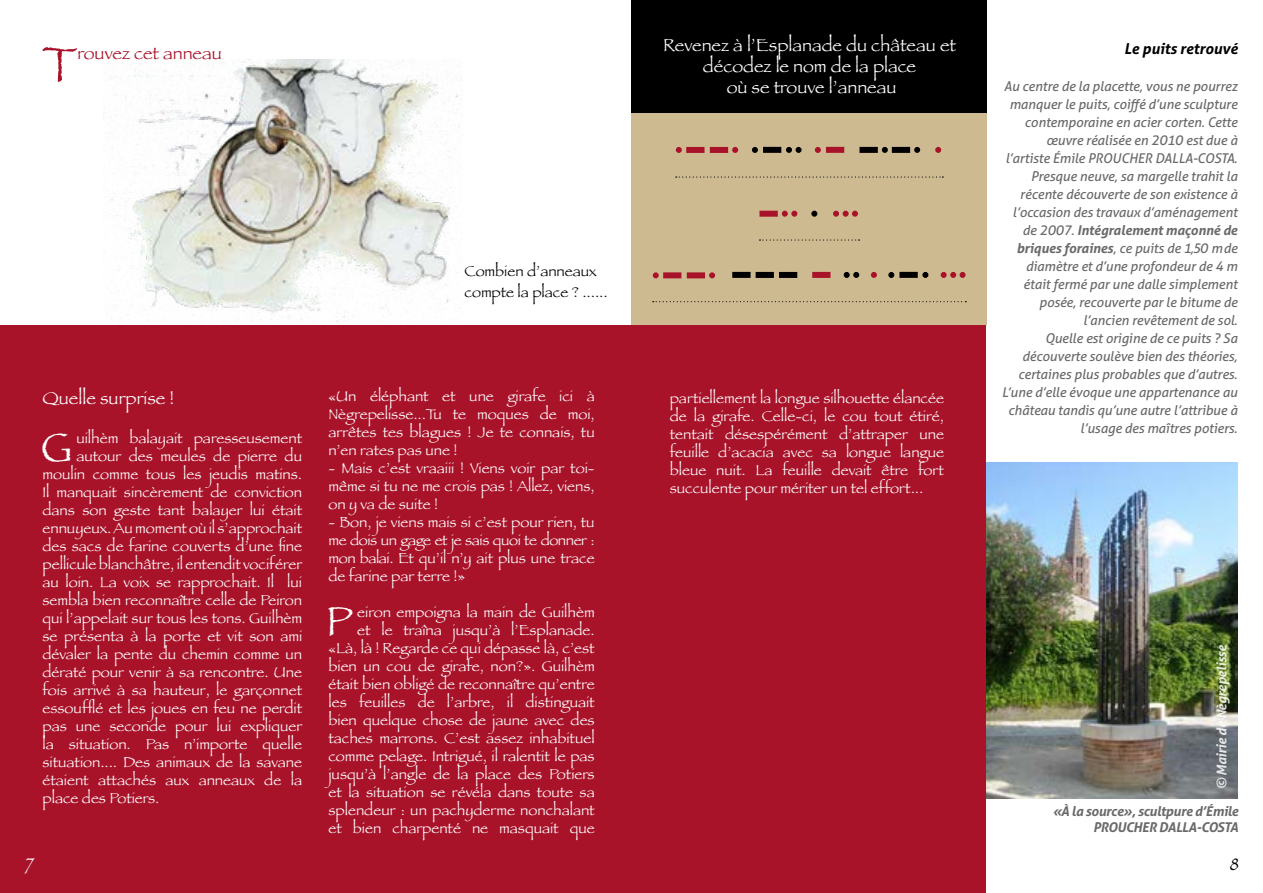
<style>
.page{position:relative;width:1263px;height:893px;background:#fff}
.page>*{position:absolute;margin:0;border:0;box-sizing:border-box;transform-origin:0 0}
.t1{font:50.7px "Papyrus";color:#a9132a}
.t2{font:42.3px "Papyrus";color:#fff}
.t3{font:18px/21px "Papyrus";color:#fff;text-align:center}
.t4{font:18px "Papyrus";color:#a9132a}
.t5{font:18px "Papyrus";color:#000}
.t6{font:15px/18px "Papyrus";color:#fff;text-align:justify}
.t7{font:15px/21px "Papyrus";color:#000}
.t8{font:italic 700 15px "Aller";color:#000}
.t9{font:italic 13.5px/18px "Aller";letter-spacing:-.01em;color:#000;text-align:right}
.t10{font:italic 700 13.5px/16.2px "Aller";letter-spacing:-.025em;color:#000;text-align:right}
.t11{font:italic 700 13.5px "Aller";color:#fff}
.s1{font-weight:700}
</style>
<div class="page">
<div style="left:0;top:0;width:631px;height:893px;background:#a9132a"></div>
<div style="left:631px;top:0;width:632px;height:893px;background:#a9132a"></div>
<div style="left:0;top:0;width:986px;height:325px;background:#fff"></div>
<img style="left:103px;top:60px;width:357px;height:263px">
<div style="left:986px;top:0;width:277px;height:893px;background:#fff"></div>
<div style="left:631px;top:0;width:355px;height:116px;background:#000"></div>
<div style="left:631px;top:113px;width:355px;height:211px;background:#ceba91"></div>
<svg style="left:676px;top:147px;width:6px;height:6px"></svg>
<div style="left:686px;top:147px;width:18px;height:6px;background:#a9132a"></div>
<div style="left:710px;top:147px;width:18px;height:6px;background:#a9132a"></div>
<svg style="left:732px;top:147px;width:6px;height:6px"></svg>
<div style="left:763px;top:147px;width:18px;height:6px;background:#000"></div>
<svg style="left:752px;top:147px;width:6px;height:6px"></svg>
<svg style="left:786px;top:147px;width:15px;height:6px"></svg>
<div style="left:826px;top:147px;width:18px;height:6px;background:#a9132a"></div>
<svg style="left:815px;top:147px;width:6px;height:6px"></svg>
<div style="left:859px;top:147px;width:19px;height:6px;background:#000"></div>
<svg style="left:882px;top:147px;width:6px;height:6px"></svg>
<div style="left:892px;top:147px;width:18px;height:6px;background:#000"></div>
<svg style="left:914px;top:147px;width:6px;height:6px"></svg>
<svg style="left:935px;top:147px;width:6px;height:6px"></svg>
<svg style="left:676px;top:176px;width:267px;height:2px"></svg>
<div style="left:759px;top:211px;width:19px;height:6px;background:#a9132a"></div>
<svg style="left:782px;top:211px;width:15px;height:6px"></svg>
<svg style="left:811px;top:211px;width:6px;height:6px"></svg>
<svg style="left:833px;top:211px;width:25px;height:6px"></svg>
<svg style="left:759px;top:239px;width:100px;height:2px"></svg>
<svg style="left:653px;top:272px;width:6px;height:6px"></svg>
<div style="left:663px;top:272px;width:18px;height:6px;background:#a9132a"></div>
<div style="left:687px;top:272px;width:18px;height:6px;background:#a9132a"></div>
<svg style="left:709px;top:272px;width:6px;height:6px"></svg>
<div style="left:732px;top:272px;width:18px;height:6px;background:#000"></div>
<div style="left:756px;top:272px;width:18px;height:6px;background:#000"></div>
<div style="left:779px;top:272px;width:18px;height:6px;background:#000"></div>
<div style="left:812px;top:272px;width:18px;height:6px;background:#a9132a"></div>
<svg style="left:844px;top:272px;width:15px;height:6px"></svg>
<svg style="left:871px;top:272px;width:6px;height:6px"></svg>
<div style="left:899px;top:272px;width:19px;height:6px;background:#000"></div>
<svg style="left:888px;top:272px;width:6px;height:6px"></svg>
<svg style="left:922px;top:272px;width:6px;height:6px"></svg>
<svg style="left:941px;top:272px;width:24px;height:6px"></svg>
<svg style="left:653px;top:301px;width:313px;height:1px"></svg>
<img style="left:986px;top:462px;width:251px;height:336px">
<h1 class="t1" style="left:42px;top:34px;width:37px">T</h1>
<p class="t4" style="left:77px;top:43px;width:146px">rouvez cet anneau</p>
<p class="t7" style="left:465px;top:260px;width:144px">Combien d’anneaux compte la place ? ......</p>
<p class="t3" style="left:43px;top:387px;width:133px">Quelle surprise !</p>
<h2 class="t2" style="left:41px;top:422px;width:33px">G</h2>
<p class="t6" style="left:76px;top:429px;width:227px">uilhèm balayait paresseusement</p>
<p class="t6" style="left:76px;top:447px;width:227px">autour des meules de pierre du</p>
<p class="t6" style="left:43px;top:465px;width:261px">moulin comme tous les jeudis matins.</p>
<p class="t6" style="left:43px;top:483px;width:261px">Il manquait sincèrement de conviction</p>
<p class="t6" style="left:43px;top:501px;width:261px">dans son geste tant balayer lui était</p>
<p class="t6" style="left:43px;top:519px;width:261px">ennuyeux. Au moment où il s’approchait</p>
<p class="t6" style="left:43px;top:537px;width:261px">des sacs de farine couverts d’une fine</p>
<p class="t6" style="left:43px;top:555px;width:261px">pellicule blanchâtre, il entendit vociférer</p>
<p class="t6" style="left:43px;top:573px;width:261px">au loin. La voix se rapprochait. Il lui</p>
<p class="t6" style="left:43px;top:591px;width:261px">sembla bien reconnaître celle de Peiron</p>
<p class="t6" style="left:43px;top:609px;width:261px">qui l’appelait sur tous les tons. Guilhèm</p>
<p class="t6" style="left:43px;top:627px;width:261px">se présenta à la porte et vit son ami</p>
<p class="t6" style="left:43px;top:645px;width:261px">dévaler la pente du chemin comme un</p>
<p class="t6" style="left:43px;top:663px;width:261px">dératé pour venir à sa rencontre. Une</p>
<p class="t6" style="left:43px;top:681px;width:261px">fois arrivé à sa hauteur, le garçonnet</p>
<p class="t6" style="left:43px;top:699px;width:261px">essoufflé et les joues en feu ne perdit</p>
<p class="t6" style="left:43px;top:717px;width:261px">pas une seconde pour lui expliquer</p>
<p class="t6" style="left:43px;top:735px;width:261px">la situation. Pas n’importe quelle</p>
<p class="t6" style="left:43px;top:753px;width:261px">situation.... Des animaux de la savane</p>
<p class="t6" style="left:43px;top:771px;width:261px">étaient attachés aux anneaux de la</p>
<p class="t6" style="left:43px;top:789px;width:118px">place des Potiers.</p>
<p class="t3" style="left:26px;top:853px;width:10px">7</p>
<p class="t6" style="left:328px;top:387px;width:268px">«Un éléphant et une girafe ici à Nègrepelisse...Tu te moques de moi, arrêtes tes blagues ! Je te connais, tu n’en rates pas une !</p>
<p class="t6" style="left:328px;top:459px;width:268px">- Mais c’est vraaiii ! Viens voir par toi&shy;même si tu ne me crois pas ! Allez, viens, on y va de suite !</p>
<p class="t6" style="left:328px;top:513px;width:268px">- Bon, je viens mais si c’est pour rien, tu me dois un gage et je sais quoi te donner : mon balai. Et qu’il n’y ait plus une trace de farine par terre !»</p>
<h2 class="t2" style="left:326px;top:596px;width:29px">P</h2>
<p class="t6" style="left:328px;top:603px;width:268px;text-align:right">eiron empoigna la main de Guilhèm<br>et le traîna jusqu’à l’Esplanade. «Là, là ! Regarde ce qui dépasse là, c’est bien un cou de girafe, non?». Guilhèm était bien obligé de reconnaître qu’entre les feuilles de l’arbre, il distinguait bien quelque chose de jaune avec des taches marrons. C’est assez inhabituel comme pelage. Intrigué, il ralentit le pas jusqu’à l’angle de la place des Potiers et la situation se révéla dans toute sa splendeur : un pachyderme nonchalant et bien charpenté ne masquait que</p>
<p class="t3" style="left:663px;top:34px;width:294px">Revenez à l’Esplanade du château et décodez le nom de la place<br>où se trouve l’anneau</p>
<p class="t8" style="left:1124px;top:39px;width:115px">Le puits retrouvé</p>
<p class="t9" style="left:1002px;top:78px;width:237px">Au centre de la placette, vous ne pourrez manquer le puits, coiffé d’une sculpture contemporaine en acier corten. Cette œuvre réalisée en 2010 est due à l’artiste Émile PROUCHER DALLA-COSTA.<br>Presque neuve, sa margelle trahit la récente découverte de son existence à l’occasion des travaux d’aménagement de 2007. <span class="s1">Intégralement maçonné de briques foraines</span>, ce puits de 1,50 m de diamètre et d’une profondeur de 4 m était fermé par une dalle simplement posée, recouverte par le bitume de l’ancien revêtement de sol.<br>Quelle est origine de ce puits ? Sa découverte soulève bien des théories, certaines plus probables que d’autres.<br>L’une d’elle évoque une appartenance au château tandis qu’une autre l’attribue à l’usage des maîtres potiers.</p>
<p class="t6" style="left:670px;top:388px;width:276px">partiellement la longue silhouette élancée de la girafe. Celle-ci, le cou tout étiré, tentait désespérément d’attraper une feuille d’acacia avec sa longue langue bleue nuit. La feuille devait être fort succulente pour mériter un tel effort...</p>
<p class="t11" style="left:1213px;top:789px;width:146px;rotate:-90deg">© Mairie de Nègrepelisse</p>
<p class="t10" style="left:1052px;top:803px;width:187px">«À la source», scultpure d’Émile<br>PROUCHER DALLA-COSTA</p>
<p class="t5" style="left:1230px;top:853px;width:10px">8</p>
</div>
